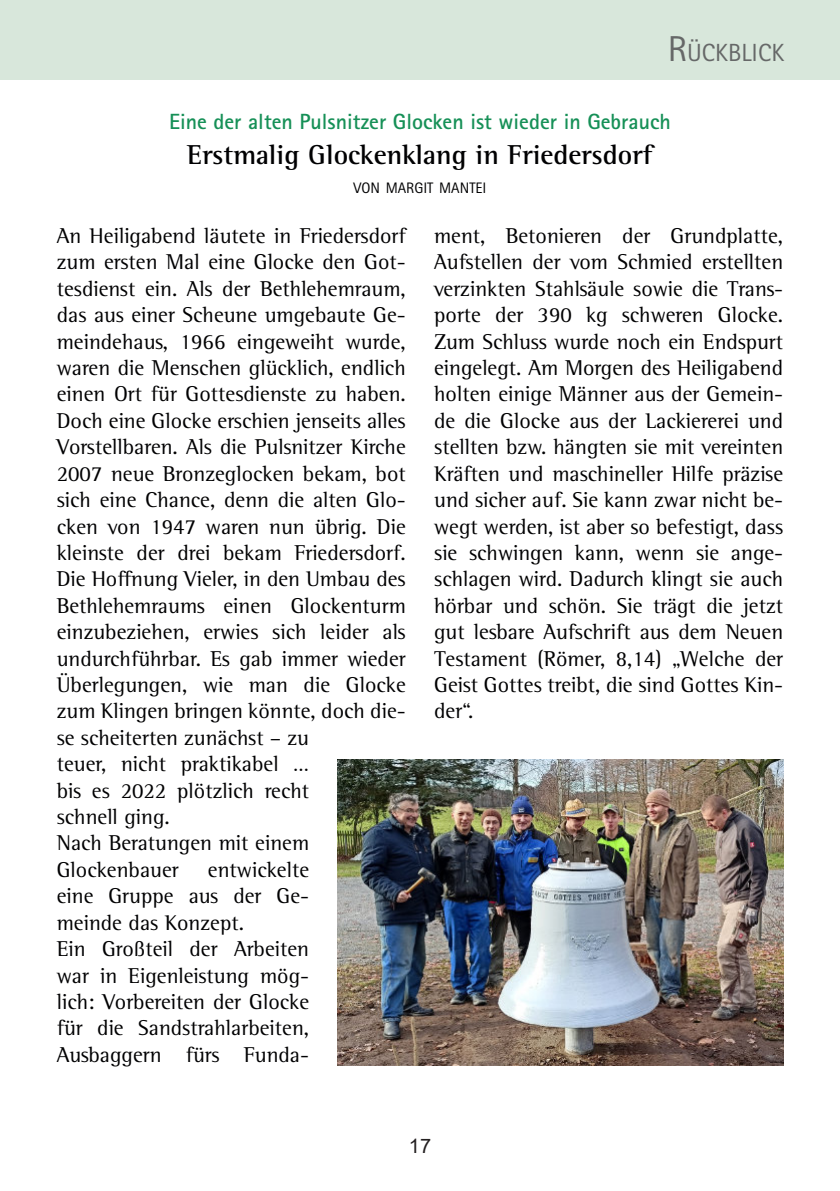
<style>
.page{position:relative;width:840px;height:1191px;background:#fff}
.page>*{position:absolute;margin:0;border:0;box-sizing:border-box;transform-origin:0 0}
.t1{font:700 28px "Rotis Semi Serif Pro";color:#000002}
.t2{font:24.8px "Rotis Sans Serif Pro";color:#666868}
.t3{font:22px/26.4px "Rotis Semi Serif Pro";color:#000002}
.t4{font:700 22px "Rotis Sans Serif Pro";color:#169057}
.t5{font:20px "Arial";color:#231f20}
.t6{font:15.2px "Rotis Sans Serif Pro";color:#000002}
.s1{font-size:36px}
</style>
<div class="page">
<div style="left:0;top:0;width:839px;height:79px;background:#d8e7db"></div>
<img style="left:337px;top:759px;width:445px;height:306px">
<p class="t2" style="left:667px;top:43px;width:118px"><span class="s1">R</span>ÜCKBLICK</p>
<p class="t4" style="left:169px;top:113px;width:503px">Eine der alten Pulsnitzer Glocken ist wieder in Gebrauch</p>
<p class="t1" style="left:187px;top:145px;width:466px">Erstmalig Glockenklang in Friedersdorf</p>
<p class="t6" style="left:353px;top:182px;width:134px">VON MARGIT MANTEI</p>
<p class="t3" style="left:57px;top:225px;width:350px">An Heiligabend läutete in Friedersdorf zum ersten Mal eine Glocke den Got&shy;tesdienst ein. Als der Bethlehemraum, das aus einer Scheune umgebaute Ge&shy;meindehaus, 1966 eingeweiht wurde, waren die Menschen glücklich, endlich einen Ort für Gottesdienste zu haben.<br>Doch eine Glocke erschien jenseits alles Vorstellbaren. Als die Pulsnitzer Kirche 2007 neue Bronzeglocken bekam, bot sich eine Chance, denn die alten Glo&shy;cken von 1947 waren nun übrig. Die kleinste der drei bekam Friedersdorf.<br>Die Hoffnung Vieler, in den Umbau des Bethlehemraums einen Glockenturm einzubeziehen, erwies sich leider als undurchführbar. Es gab immer wieder Überlegungen, wie man die Glocke zum Klingen bringen könnte, doch die&shy;se scheiterten zunächst – zu<br>teuer, nicht praktikabel …<br>bis es 2022 plötzlich recht<br>schnell ging.<br>Nach Beratungen mit einem Glockenbauer</p>
<p class="t3" style="left:434px;top:225px;width:350px;text-align:justify">ment, Betonieren der Grundplatte, Aufstellen der vom Schmied erstellten verzinkten Stahlsäule sowie die Trans&shy;porte der 390 kg schweren Glocke.<br>Zum Schluss wurde noch ein Endspurt eingelegt. Am Morgen des Heiligabend holten einige Männer aus der Gemein&shy;de die Glocke aus der Lackiererei und stellten bzw. hängten sie mit vereinten Kräften und maschineller Hilfe präzise und sicher auf. Sie kann zwar nicht be&shy;wegt werden, ist aber so befestigt, dass sie schwingen kann, wenn sie ange&shy;schlagen wird. Dadurch klingt sie auch hörbar und schön. Sie trägt die jetzt gut lesbare Aufschrift aus dem Neuen Testament (Römer, 8,14) „Welche der Geist Gottes treibt, die sind Gottes Kin&shy;der“.</p>
<p class="t3" style="left:57px;top:859px;width:254px;text-indent:151px">entwickelte eine Gruppe aus der Ge&shy;meinde das Konzept.<br>Ein Großteil der Arbeiten war in Eigenleistung mög&shy;lich: Vorbereiten der Glocke für die Sandstrahlarbeiten,<br>Ausbaggern fürs Funda-</p>
<p class="t5" style="left:408px;top:1138px;width:24px">17</p>
</div>
